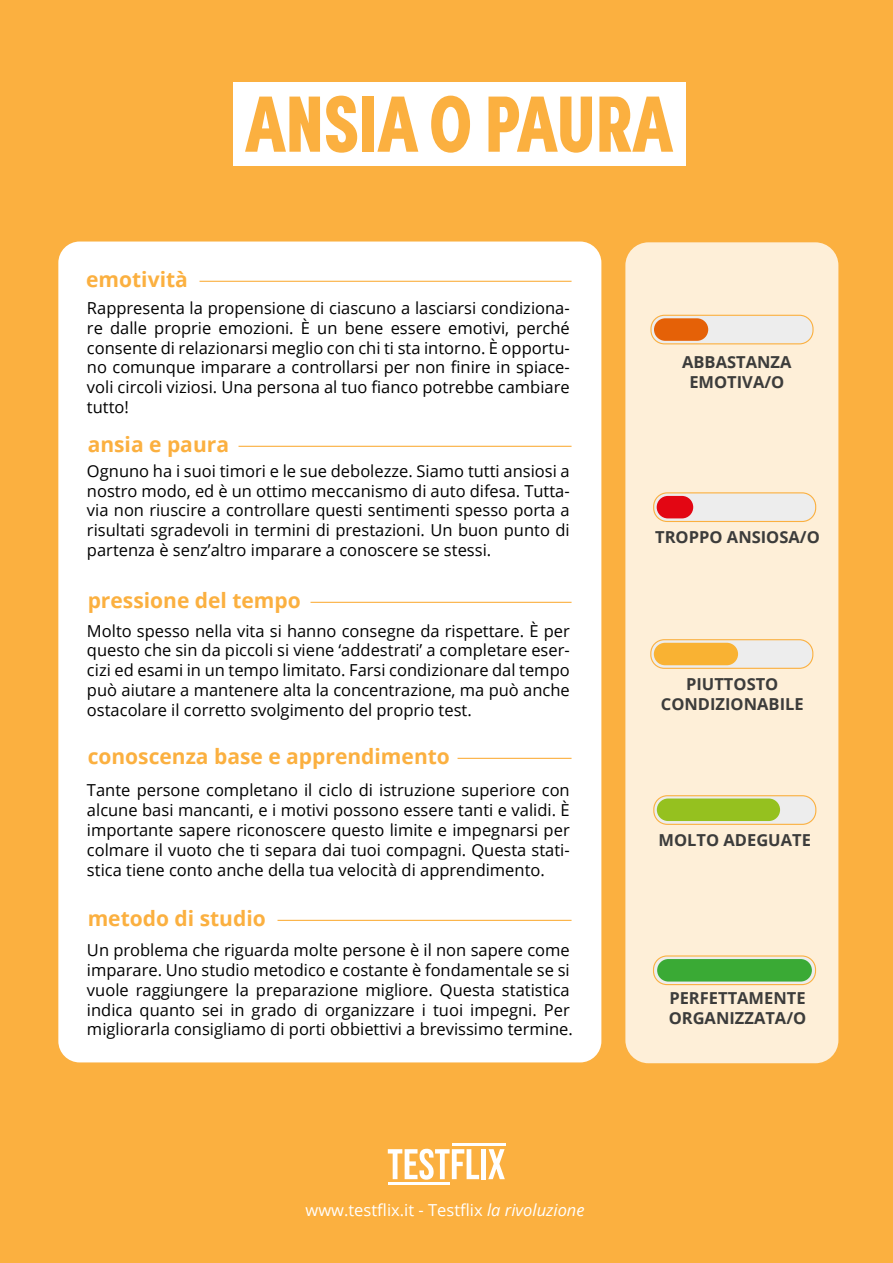
<style>
.page{position:relative;width:893px;height:1263px;background:#fbb040}
.page>*{position:absolute;margin:0;border:0;box-sizing:border-box;transform-origin:0 0}
.t1{font:700 21px "Open Sans";color:#fbb040}
.t2{font:16.5px/19.8px "Open Sans";color:#000;text-align:justify}
.t3{font:700 16.5px/19.8px "Open Sans";color:#3c3c3b;text-align:center}
.t4{font:16.5px "Open Sans";color:#fff}
.s1{font-style:italic}
</style>
<div class="page">
<div style="left:233px;top:82px;width:452px;height:84px;background:#fff"></div>
<div style="left:625px;top:242px;width:213px;height:821px;background:#feefd8;border-radius:23px"></div>
<div style="left:58px;top:242px;width:543px;height:820px;background:#fff;border-radius:21px"></div>
<div style="left:654px;top:493px;width:162px;height:28px;background:#ededed;border-radius:13px"></div>
<div style="left:653px;top:492px;width:163px;height:30px;border:1px solid #fbb040;border-radius:13px"></div>
<div style="left:657px;top:496px;width:36px;height:22px;background:#e30613;border-radius:11px"></div>
<div style="left:651px;top:315px;width:162px;height:29px;background:#ededed;border-radius:13px"></div>
<div style="left:650px;top:315px;width:164px;height:29px;border:1px solid #fbb040;border-radius:13px"></div>
<div style="left:654px;top:318px;width:54px;height:23px;background:#e56107;border-radius:11px"></div>
<hr style="left:200px;top:281px;width:372px;height:1px;background:#fbb040">
<hr style="left:238px;top:446px;width:334px;height:1px;background:#fbb040">
<hr style="left:310px;top:602px;width:262px;height:1px;background:#fbb040">
<hr style="left:457px;top:758px;width:114px;height:1px;background:#fbb040">
<hr style="left:278px;top:920px;width:294px;height:1px;background:#fbb040">
<div style="left:651px;top:640px;width:162px;height:28px;background:#ededed;border-radius:13px"></div>
<div style="left:650px;top:639px;width:163px;height:30px;border:1px solid #fbb040;border-radius:13px"></div>
<div style="left:654px;top:643px;width:84px;height:22px;background:#f9b233;border-radius:11px"></div>
<div style="left:654px;top:796px;width:162px;height:28px;background:#ededed;border-radius:13px"></div>
<div style="left:653px;top:795px;width:163px;height:30px;border:1px solid #fbb040;border-radius:13px"></div>
<div style="left:657px;top:798px;width:123px;height:23px;background:#95c11f;border-radius:11px"></div>
<svg style="left:653px;top:956px;width:162px;height:28px"></svg>
<div style="left:653px;top:955px;width:163px;height:30px;border:1px solid #fbb040;border-radius:13px"></div>
<div style="left:657px;top:959px;width:155px;height:22px;background:#3aaa35;border-radius:11px"></div>
<svg style="left:245px;top:97px;width:75px;height:55px"></svg>
<svg style="left:326px;top:96px;width:31px;height:57px"></svg>
<div style="left:363px;top:97px;width:11px;height:55px;background:#fbb040"></div>
<svg style="left:377px;top:97px;width:41px;height:55px"></svg>
<svg style="left:431px;top:96px;width:39px;height:57px"></svg>
<svg style="left:488px;top:97px;width:104px;height:56px"></svg>
<svg style="left:599px;top:97px;width:74px;height:55px"></svg>
<svg style="left:488px;top:1149px;width:17px;height:30px"></svg>
<svg style="left:388px;top:1149px;width:91px;height:31px"></svg>
<hr style="left:388px;top:1182px;width:61px;height:3px;background:#fff">
<div style="left:481px;top:1149px;width:5px;height:30px;background:#fff"></div>
<hr style="left:452px;top:1143px;width:53px;height:2px;background:#fff">
<p class="t1" style="left:86px;top:265px;width:103px">emotività</p>
<p class="t2" style="left:87px;top:298px;width:484px">Rappresenta la propensione di ciascuno a lasciarsi condiziona&shy;re dalle proprie emozioni. È un bene essere emotivi, perché consente di relazionarsi meglio con chi ti sta intorno. È opportu&shy;no comunque imparare a controllarsi per non finire in spiace&shy;voli circoli viziosi. Una persona al tuo fianco potrebbe cambiare tutto!</p>
<p class="t1" style="left:88px;top:430px;width:143px">ansia e paura</p>
<p class="t2" style="left:87px;top:460px;width:484px">Ognuno ha i suoi timori e le sue debolezze. Siamo tutti ansiosi a nostro modo, ed è un ottimo meccanismo di auto difesa. Tutta&shy;via non riuscire a controllare questi sentimenti spesso porta a risultati sgradevoli in termini di prestazioni. Un buon punto di partenza è senz’altro imparare a conoscere se stessi.</p>
<p class="t1" style="left:88px;top:586px;width:215px">pressione del tempo</p>
<p class="t2" style="left:87px;top:620px;width:484px">Molto spesso nella vita si hanno consegne da rispettare. È per questo che sin da piccoli si viene ‘addestrati’ a completare eser&shy;cizi ed esami in un tempo limitato. Farsi condizionare dal tempo può aiutare a mantenere alta la concentrazione, ma può anche ostacolare il corretto svolgimento del proprio test.</p>
<p class="t1" style="left:88px;top:742px;width:364px">conoscenza base e apprendimento</p>
<p class="t2" style="left:87px;top:780px;width:484px">Tante persone completano il ciclo di istruzione superiore con alcune basi mancanti, e i motivi possono essere tanti e validi. È importante sapere riconoscere questo limite e impegnarsi per colmare il vuoto che ti separa dai tuoi compagni. Questa stati&shy;stica tiene conto anche della tua velocità di apprendimento.</p>
<p class="t1" style="left:88px;top:904px;width:180px">metodo di studio</p>
<p class="t2" style="left:87px;top:940px;width:487px;text-align:left">Un problema che riguarda molte persone è il non sapere come imparare. Uno studio metodico e costante è fondamentale se si vuole raggiungere la preparazione migliore. Questa statistica indica quanto sei in grado di organizzare i tuoi impegni. Per migliorarla consigliamo di porti obbiettivi a brevissimo termine.</p>
<p class="t4" style="left:306px;top:1198px;width:281px">www.testflix.it - Testflix <span class="s1">la rivoluzione</span></p>
<p class="t3" style="left:682px;top:352px;width:111px">ABBASTANZA<br>EMOTIVA/O</p>
<p class="t3" style="left:655px;top:527px;width:166px">TROPPO ANSIOSA/O</p>
<p class="t3" style="left:661px;top:674px;width:144px">PIUTTOSTO<br>CONDIZIONABILE</p>
<p class="t3" style="left:658px;top:829px;width:154px">MOLTO ADEGUATE</p>
<p class="t3" style="left:669px;top:988px;width:139px;text-align:left">PERFETTAMENTE<br>ORGANIZZATA/O</p>
</div>
